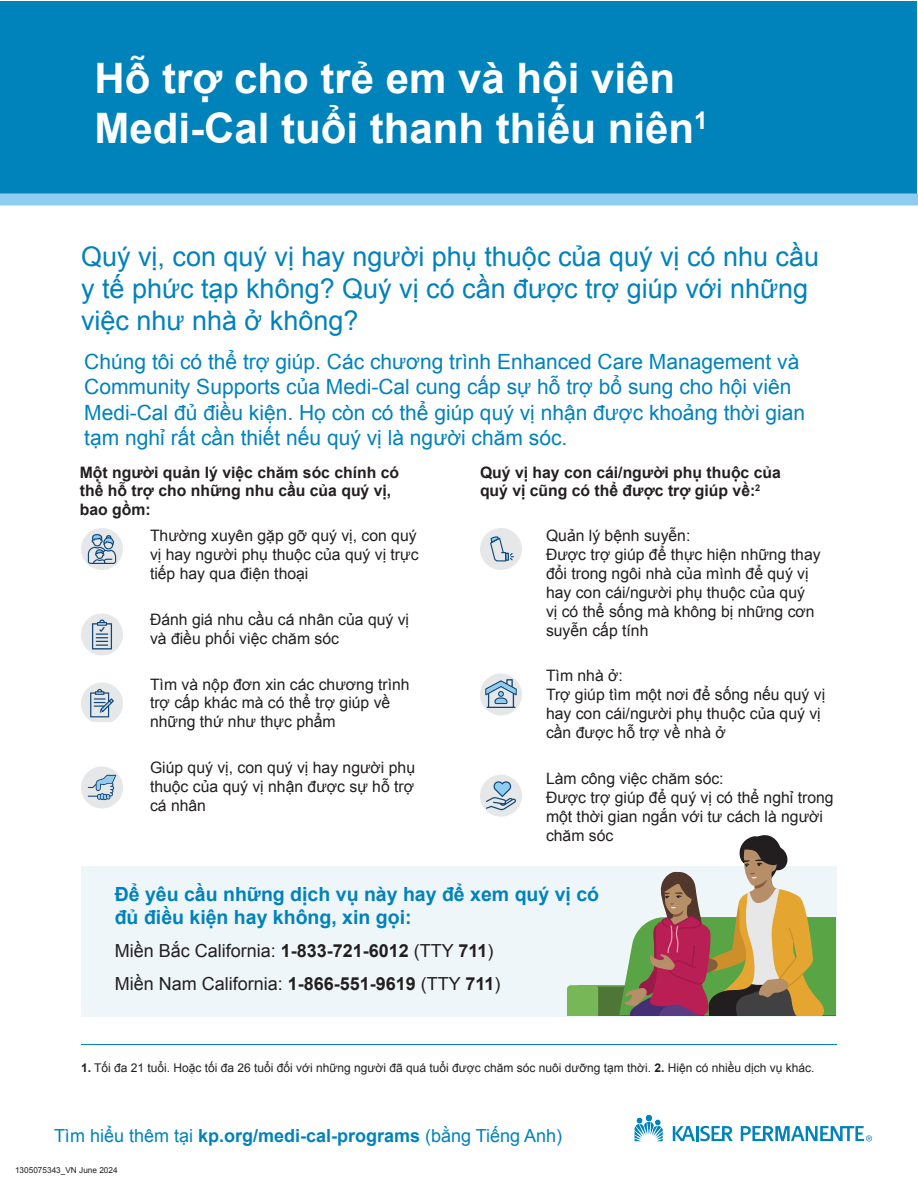
<style>
.page{position:relative;width:918px;height:1188px;background:#fff}
.page>*{position:absolute;margin:0;border:0;box-sizing:border-box;transform-origin:0 0}
.KP_Title_1{font:700 42px/50.4px "Arial";color:#fff}
.KP_Introduction{font:27px/32.4px "Arial";color:#0082bb}
.KP_Title_1-2{font:21px/25.2px "Arial";color:#0082bb}
.KP_Body{font:700 19.5px/23.4px "Arial";color:#0082bb}
.KP_Body-2{font:18px "Arial";color:#231f20}
.t1{font:18px "Arial";color:#0082bb}
.KP_Bullet__List{font:15.75px/18.9px "Arial";color:#231f20}
.KP_Subhead_1{font:700 15.75px/18.9px "Arial";color:#231f20}
.KP_1557_Line_Rule{font:12px "Arial";color:#231f20}
.t2{font:8.25px "Arial";color:#231f20}
.s1{font-weight:700}
</style>
<div class="page">
<svg style="left:634px;top:1115px;width:29px;height:26px"></svg>
<svg style="left:673px;top:1126px;width:60px;height:15px"></svg>
<svg style="left:741px;top:1126px;width:131px;height:16px"></svg>
<hr style="left:81px;top:1044px;width:756px;height:1px;background:#0082bb">
<svg style="left:81px;top:683px;width:42px;height:39px"></svg>
<div style="left:1px;top:1px;width:916px;height:201px;background:#0082bb"></div>
<div style="left:0;top:194px;width:918px;height:12px;background:#8fcdf0"></div>
<div style="left:480px;top:674px;width:42px;height:42px;background:#e6e7e9;border-radius:50%"></div>
<svg style="left:485px;top:679px;width:32px;height:29px"></svg>
<div style="left:480px;top:775px;width:42px;height:42px;background:#e6e7e9;border-radius:50%"></div>
<svg style="left:486px;top:781px;width:30px;height:29px"></svg>
<div style="left:81px;top:867px;width:756px;height:150px;background:#eff6f9"></div>
<div style="left:480px;top:528px;width:42px;height:42px;background:#e6e7e9;border-radius:50%"></div>
<svg style="left:490px;top:536px;width:24px;height:26px"></svg>
<div style="left:81px;top:766px;width:42px;height:42px;background:#e6e7e9;border-radius:50%"></div>
<svg style="left:88px;top:775px;width:28px;height:25px"></svg>
<div style="left:81px;top:614px;width:42px;height:42px;background:#e6e7e9;border-radius:50%"></div>
<svg style="left:92px;top:619px;width:20px;height:30px"></svg>
<div style="left:81px;top:528px;width:42px;height:42px;background:#e6e7e9;border-radius:50%"></div>
<svg style="left:88px;top:534px;width:28px;height:30px"></svg>
<hr style="left:598px;top:1015px;width:237px;height:1px;background:#4e7737">
<svg style="left:567px;top:835px;width:268px;height:180px"></svg>
<p class="KP_Title_1" style="left:94px;top:54px;width:615px">Hỗ trợ cho trẻ em và hội viên<br>Medi‑Cal tuổi thanh thiếu niên<sup>1</sup></p>
<p class="KP_Introduction" style="left:81px;top:240px;width:740px">Quý vị, con quý vị hay người phụ thuộc của quý vị có nhu cầu y tế phức tạp không? Quý vị có cần được trợ giúp với những việc như nhà ở không?</p>
<p class="KP_Title_1-2" style="left:84px;top:350px;width:722px">Chúng tôi có thể trợ giúp. Các chương trình Enhanced Care Management và Community Supports của Medi-Cal cung cấp sự hỗ trợ bổ sung cho hội viên Medi-Cal đủ điều kiện. Họ còn có thể giúp quý vị nhận được khoảng thời gian tạm nghỉ rất cần thiết nếu quý vị là người chăm sóc.</p>
<p class="KP_Subhead_1" style="left:80px;top:463px;width:321px">Một người quản lý việc chăm sóc chính có thể hỗ trợ cho những nhu cầu của quý vị, bao gồm:</p>
<p class="KP_Bullet__List" style="left:150px;top:526px;width:270px">Thường xuyên gặp gỡ quý vị, con quý vị hay người phụ thuộc của quý vị trực tiếp hay qua điện thoại</p>
<p class="KP_Bullet__List" style="left:150px;top:610px;width:261px">Đánh giá nhu cầu cá nhân của quý vị và điều phối việc chăm sóc</p>
<p class="KP_Bullet__List" style="left:150px;top:675px;width:261px">Tìm và nộp đơn xin các chương trình trợ cấp khác mà có thể trợ giúp về những thứ như thực phẩm</p>
<p class="KP_Bullet__List" style="left:150px;top:758px;width:267px;text-align:justify">Giúp quý vị, con quý vị hay người phụ thuộc của quý vị nhận được sự hỗ trợ cá nhân</p>
<p class="KP_Subhead_1" style="left:480px;top:463px;width:302px">Quý vị hay con cái/người phụ thuộc của quý vị cũng có thể được trợ giúp về:<sup>2</sup></p>
<p class="KP_Bullet__List" style="left:546px;top:526px;width:276px">Quản lý bệnh suyễn:<br>Được trợ giúp để thực hiện những thay đổi trong ngôi nhà của mình để quý vị hay con cái/người phụ thuộc của quý<br>vị có thể sống mà không bị những cơn suyễn cấp tính</p>
<p class="KP_Bullet__List" style="left:546px;top:667px;width:281px">Tìm nhà ở:<br>Trợ giúp tìm một nơi để sống nếu quý vị hay con cái/người phụ thuộc của quý vị cần được hỗ trợ về nhà ở</p>
<p class="KP_Bullet__List" style="left:546px;top:769px;width:289px">Làm công việc chăm sóc:<br>Được trợ giúp để quý vị có thể nghỉ trong một thời gian ngắn với tư cách là người chăm sóc</p>
<p class="KP_Body" style="left:115px;top:883px;width:486px">Để yêu cầu những dịch vụ này hay để xem quý vị có đủ điều kiện hay không, xin gọi:</p>
<p class="KP_Body-2" style="left:115px;top:939px;width:380px">Miền Bắc California: <span class="s1">1-833-721-6012</span> (TTY <span class="s1">711</span>)</p>
<p class="KP_Body-2" style="left:115px;top:972px;width:387px">Miền Nam California: <span class="s1">1-866-551-9619</span> (TTY <span class="s1">711</span>)</p>
<p class="KP_1557_Line_Rule" style="left:81px;top:1060px;width:735px"><span class="s1">1.</span> Tối đa 21 tuổi. Hoặc tối đa 26 tuổi đối với những người đã quá tuổi được chăm sóc nuôi dưỡng tạm thời. <span class="s1">2.</span> Hiện có nhiều dịch vụ khác.</p>
<p class="t1" style="left:54px;top:1123px;width:510px">Tìm hiểu thêm tại <span class="s1">kp.org/medi-cal-programs</span> (bằng Tiếng Anh)</p>
<p class="t2" style="left:15px;top:1165px;width:104px">1305075343_VN June 2024</p>
</div>
